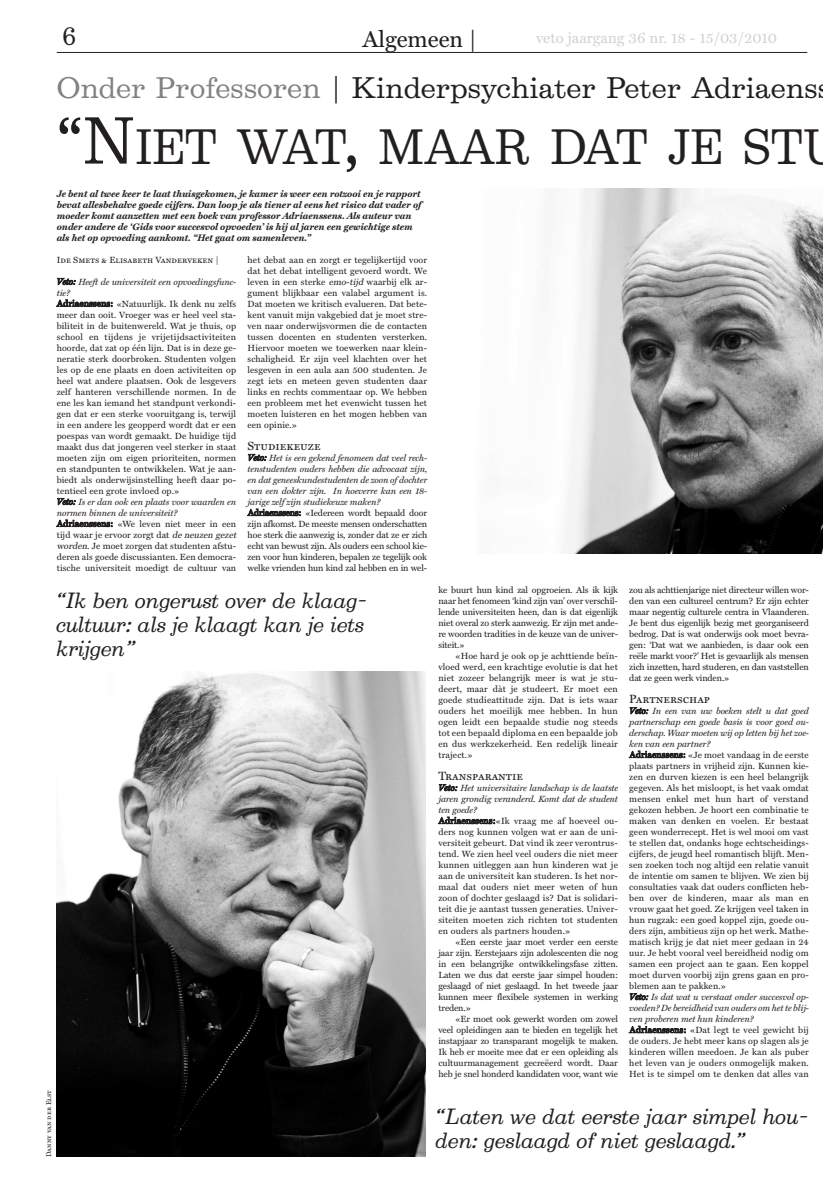
<style>
.page{position:relative;width:823px;height:1191px;background:#fff}
.page>*{position:absolute;margin:0;border:0;box-sizing:border-box;transform-origin:0 0}
.t1{font:45px "Belizio";letter-spacing:-.01em;color:#231f20;scale:.9 1}
.t2{font:27px "Belizio";color:#231f20}
.t3{font:23px "Miller Text";color:#231f20}
.t4{font:23px "Belizio";color:#231f20}
.t5{font:italic 20px/24px "Belizio";color:#231f20}
.t6{font:15px "Miller Text";color:#d1d2d4}
.t7{font:12px "Miller Text Roman SC";color:#231f20}
.t8{font:italic 700 9.5px/11px "Miller Text";color:#231f20}
.t9{font:9px/11px "Miller Text";letter-spacing:.01em;color:#231f20;text-align:justify}
.t10{font:italic 9px/11px "Miller Text";letter-spacing:-.01em;color:#231f20;text-align:justify}
.t11{font:9px "Miller Text Roman SC";color:#231f20}
.t12{font:7px "Miller Text Roman SC";color:#231f20}
.s1{color:#808285}
.s2{font-size:60px}
.s3{font-style:italic}
</style>
<div class="page">
<hr style="left:57px;top:52px;width:749px;height:1px;background:#231f20">
<img style="left:565px;top:188px;width:257px;height:365px">
<img style="left:57px;top:671px;width:368px;height:486px">
<h3 class="t4" style="left:62px;top:24px;width:15px">6</h3>
<h3 class="t3" style="left:362px;top:25px;width:115px">Algemeen |</h3>
<h3 class="t6" style="left:535px;top:29px;width:242px">veto jaargang 36 nr. 18 - 15/03/2010</h3>
<h2 class="t2" style="left:57px;top:72px;width:761px"><span class="s1">Onder Professoren</span> | Kinderpsychiater Peter Adriaens</h2>
<h1 class="t1" style="left:57px;top:122px;width:870px"><span class="s2">“N</span>IET WAT<span class="s2">,</span> MAAR DAT JE STU</h1>
<p class="t8" style="left:57px;top:188px;width:366px">Je bent al twee keer te laat thuisgekomen, je kamer is weer een rotzooi en je rapport bevat allesbehalve goede cijfers. Dan loop je als tiener al eens het risico dat vader of moeder komt aanzetten met een boek van professor Adriaenssens. Als auteur van onder andere de ‘Gids voor succesvol opvoeden’ is hij al jaren een gewichtige stem als het op opvoeding aankomt. “Het gaat om samenleven.”</p>
<p class="t11" style="left:57px;top:254px;width:163px">Ide Smets &amp; Elisabeth Vanderveken |</p>
<p class="t10" style="left:57px;top:276px;width:181px">Veto: Heeft de universiteit een opvoedingsfunc&shy;tie?</p>
<p class="t9" style="left:57px;top:298px;width:181px">Adriaenssens: «Natuurlijk. Ik denk nu zelfs meer dan ooit. Vroeger was er heel veel sta&shy;biliteit in de buitenwereld. Wat je thuis, op school en tijdens je vrijetijdsactiviteiten hoorde, dat zat op één lijn. Dat is in deze ge&shy;neratie sterk doorbroken. Studenten volgen les op de ene plaats en doen activiteiten op heel wat andere plaatsen. Ook de lesgevers zelf hanteren verschillende normen. In de ene les kan iemand het standpunt verkondi&shy;gen dat er een sterke vooruitgang is, terwijl in een andere les geopperd wordt dat er een poespas van wordt gemaakt. De huidige tijd maakt dus dat jongeren veel sterker in staat moeten zijn om eigen prioriteiten, normen en standpunten te ontwikkelen. Wat je aan&shy;biedt als onderwijsinstelling heeft daar po&shy;tentieel een grote invloed op.»</p>
<p class="t10" style="left:57px;top:496px;width:181px">Veto: Is er dan ook een plaats voor waarden en normen binnen de universiteit?</p>
<p class="t9" style="left:57px;top:518px;width:181px">Adriaenssens: «We leven niet meer in een tijd waar je ervoor zorgt dat <span class="s3">de neuzen gezet worden</span>. Je moet zorgen dat studenten afstu&shy;deren als goede discussianten. Een democra&shy;tische universiteit moedigt de cultuur van</p>
<p class="t9" style="left:247px;top:254px;width:181px">het debat aan en zorgt er tegelijkertijd voor dat het debat intelligent gevoerd wordt. We leven in een sterke <span class="s3">emo-tijd</span> waarbij elk ar&shy;gument blijkbaar een valabel argument is.<br>Dat moeten we kritisch evalueren. Dat bete&shy;kent vanuit mijn vakgebied dat je moet stre&shy;ven naar onderwijsvormen die de contacten tussen docenten en studenten versterken.<br>Hiervoor moeten we toewerken naar klein&shy;schaligheid. Er zijn veel klachten over het lesgeven in een aula aan 500 studenten. Je zegt iets en meteen geven studenten daar links en rechts commentaar op. We hebben een probleem met het evenwicht tussen het moeten luisteren en het mogen hebben van een opinie.»</p>
<h3 class="t7" style="left:247px;top:438px;width:74px">Studiekeuze</h3>
<p class="t10" style="left:247px;top:452px;width:181px">Veto: Het is een gekend fenomeen dat veel rech&shy;tenstudenten ouders hebben die advocaat zijn, en dat geneeskundestudenten de zoon of dochter van een dokter zijn. In hoeverre kan een 18- jarige zelf zijn studiekeuze maken?</p>
<p class="t9" style="left:247px;top:507px;width:181px">Adriaenssens: «Iedereen wordt bepaald door zijn afkomst. De meeste mensen onderschatten hoe sterk die aanwezig is, zonder dat ze er zich echt van bewust zijn. Als ouders een school kie&shy;zen voor hun kinderen, bepalen ze tegelijk ook welke vrienden hun kind zal hebben en in wel-</p>
<h3 class="t5" style="left:57px;top:589px;width:312px">“Ik ben ongerust over de klaag&shy;cultuur: als je klaagt kan je iets krijgen”</h3>
<p class="t12" style="left:45px;top:1157px;width:68px;rotate:-90deg">Danny van der Elst</p>
<p class="t9" style="left:438px;top:584px;width:181px">ke buurt hun kind zal opgroeien. Als ik kijk naar het fenomeen ‘kind zijn van’ over verschil&shy;lende universiteiten heen, dan is dat eigenlijk niet overal zo sterk aanwezig. Er zijn met ande&shy;re woorden tradities in de keuze van de univer&shy;siteit.»</p>
<p class="t9" style="left:438px;top:650px;width:181px;text-indent:17px">«Hoe hard je ook op je achttiende beïn&shy;vloed werd, een krachtige evolutie is dat het niet zozeer belangrijk meer is wat je stu&shy;deert, maar dàt je studeert. Er moet een goede studieattitude zijn. Dat is iets waar ouders het moeilijk mee hebben. In hun ogen leidt een bepaalde studie nog steeds tot een bepaald diploma en een bepaalde job en dus werkzekerheid. Een redelijk lineair traject.»</p>
<h3 class="t7" style="left:438px;top:768px;width:86px">Transparantie</h3>
<p class="t10" style="left:438px;top:782px;width:181px">Veto: Het universitaire landschap is de laatste jaren grondig veranderd. Komt dat de student ten goede?</p>
<p class="t9" style="left:438px;top:815px;width:181px">Adriaenssens:«Ik vraag me af hoeveel ou&shy;ders nog kunnen volgen wat er aan de uni&shy;versiteit gebeurt. Dat vind ik zeer verontrus&shy;tend. We zien heel veel ouders die niet meer kunnen uitleggen aan hun kinderen wat je aan de universiteit kan studeren. Is het nor&shy;maal dat ouders niet meer weten of hun zoon of dochter geslaagd is? Dat is solidari&shy;teit die je aantast tussen generaties. Univer&shy;siteiten moeten zich richten tot studenten en ouders als partners houden.»</p>
<p class="t9" style="left:438px;top:936px;width:181px;text-indent:17px">«Een eerste jaar moet verder een eerste jaar zijn. Eerstejaars zijn adolescenten die nog in een belangrijke ontwikkelingsfase zitten.<br>Laten we dus dat eerste jaar simpel houden: geslaagd of niet geslaagd. In het tweede jaar kunnen meer flexibele systemen in werking treden.»</p>
<p class="t9" style="left:438px;top:1013px;width:181px;text-indent:17px">«Er moet ook gewerkt worden om zowel veel opleidingen aan te bieden en tegelijk het instapjaar zo transparant mogelijk te maken.<br>Ik heb er moeite mee dat er een opleiding als cultuurmanagement gecreëerd wordt. Daar heb je snel honderd kandidaten voor, want wie</p>
<p class="t9" style="left:629px;top:584px;width:181px">zou als achttienjarige niet directeur willen wor&shy;den van een cultureel centrum? Er zijn echter maar negentig culturele centra in Vlaanderen.<br>Je bent dus eigenlijk bezig met georganiseerd bedrog. Dat is wat onderwijs ook moet bevra&shy;gen: ‘Dat wat we aanbieden, is daar ook een reële markt voor?’ Het is gevaarlijk als mensen zich inzetten, hard studeren, en dan vaststellen dat ze geen werk vinden.»</p>
<h3 class="t7" style="left:629px;top:691px;width:82px">Partnerschap</h3>
<p class="t10" style="left:629px;top:705px;width:181px">Veto: In een van uw boeken stelt u dat goed partnerschap een goede basis is voor goed ou&shy;derschap. Waar moeten wij op letten bij het zoe&shy;ken van een partner?</p>
<p class="t9" style="left:629px;top:749px;width:181px">Adriaenssens: «Je moet vandaag in de eerste plaats partners in vrijheid zijn. Kunnen kie&shy;zen en durven kiezen is een heel belangrijk gegeven. Als het misloopt, is het vaak omdat mensen enkel met hun hart of verstand gekozen hebben. Je hoort een combinatie te maken van denken en voelen. Er bestaat geen wonderrecept. Het is wel mooi om vast te stellen dat, ondanks hoge echtscheidings&shy;cijfers, de jeugd heel romantisch blijft. Men&shy;sen zoeken toch nog altijd een relatie vanuit de intentie om samen te blijven. We zien bij consultaties vaak dat ouders conflicten heb&shy;ben over de kinderen, maar als man en vrouw gaat het goed. Ze krijgen veel taken in hun rugzak: een goed koppel zijn, goede ou&shy;ders zijn, ambitieus zijn op het werk. Mathe&shy;matisch krijg je dat niet meer gedaan in 24 uur. Je hebt vooral veel bereidheid nodig om samen een project aan te gaan. Een koppel moet durven voorbij zijn grens gaan en pro&shy;blemen aan te pakken.»</p>
<p class="t10" style="left:629px;top:991px;width:181px">Veto: Is dat wat u verstaat onder succesvol op&shy;voeden? De bereidheid van ouders om het te blij&shy;ven proberen met hun kinderen?</p>
<p class="t9" style="left:629px;top:1024px;width:181px">Adriaenssens: «Dat legt te veel gewicht bij de ouders. Je hebt meer kans op slagen als je kinderen willen meedoen. Je kan als puber het leven van je ouders onmogelijk maken.<br>Het is te simpel om te denken dat alles van</p>
<h3 class="t5" style="left:435px;top:1105px;width:374px">“Laten we dat eerste jaar simpel hou&shy;den: geslaagd of niet geslaagd.”</h3>
</div>
